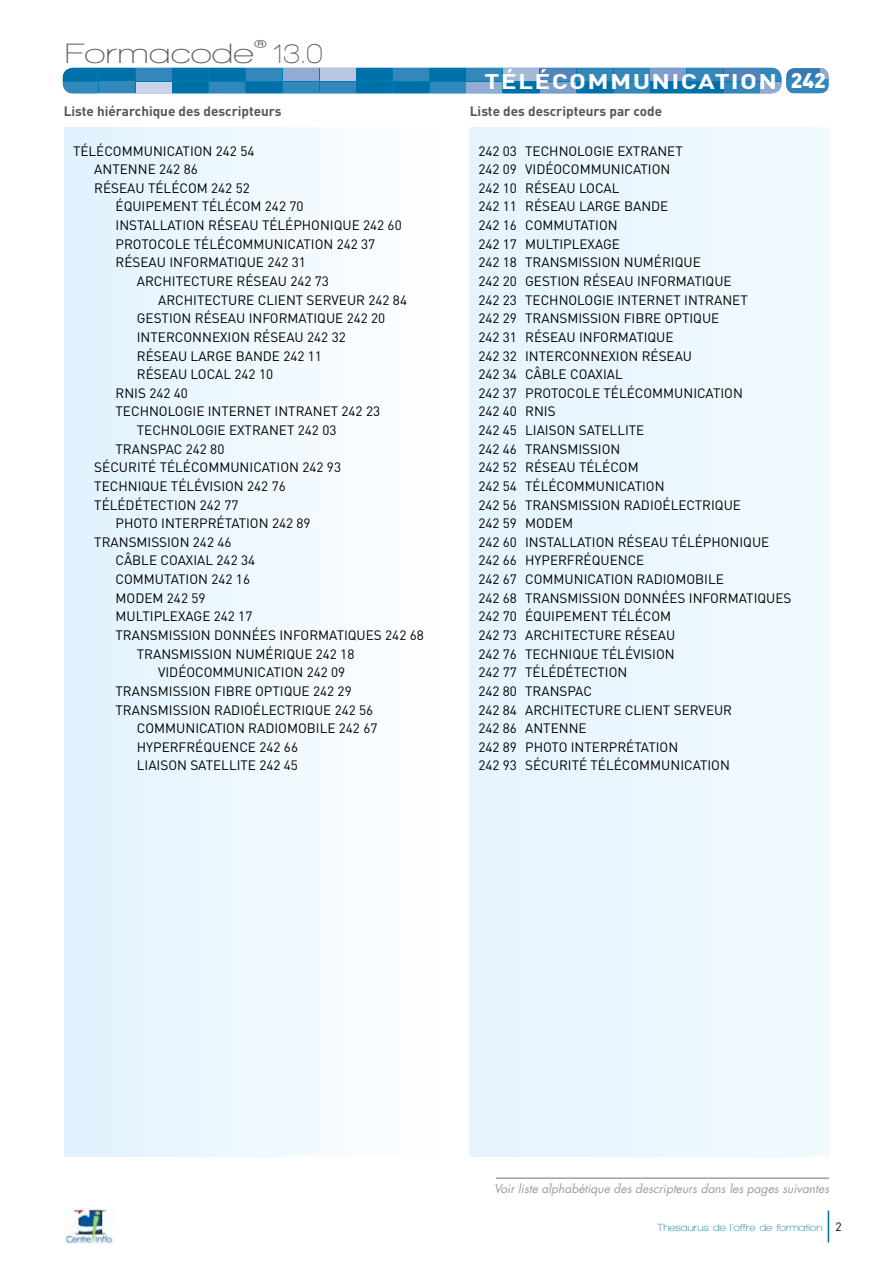
<style>
.page{position:relative;width:893px;height:1263px;background:#fff}
.page>*{position:absolute;margin:0;border:0;box-sizing:border-box;transform-origin:0 0}
.t1{font:600 28.5px "Walkway Expand";color:#575756}
.t2{font:700 21px "DIN";letter-spacing:.05em;color:#fff;scale:1.25 1}
.t3{font:13.5px/18.6px "DIN";color:#000}
.t4{font:700 13.5px "DIN";color:#575756}
.t5{font:12px "Futura";color:#9d9d9c}
.t6{font:600 10.5px "Walkway";color:#0070a9;scale:1.1 1}
.s1{font-weight:900}
.s2{font-family:"DIN";font-weight:400;font-size:12px;color:#000}
</style>
<div class="page">
<svg style="left:496px;top:1177px;width:334px;height:46px"></svg>
<hr style="left:496px;top:1178px;width:333px;height:1px;background:#9d9d9c">
<hr style="left:828px;top:1210px;width:1px;height:32px;background:#0070a9">
<img style="left:65px;top:1209px;width:49px;height:35px">
<svg style="left:63px;top:68px;width:718px;height:25px"></svg>
<div style="left:246px;top:82px;width:36px;height:11px;background:#0070a9"></div>
<div style="left:246px;top:68px;width:36px;height:13px;background:#3288ba"></div>
<div style="left:63px;top:82px;width:35px;height:11px;background:#3288ba"></div>
<div style="left:136px;top:82px;width:35px;height:11px;background:#cad4e9"></div>
<div style="left:173px;top:82px;width:35px;height:11px;background:#0070a9"></div>
<div style="left:209px;top:82px;width:36px;height:11px;background:#3288ba"></div>
<div style="left:63px;top:68px;width:35px;height:13px;background:#0070a9"></div>
<div style="left:99px;top:68px;width:36px;height:13px;background:#0070a9"></div>
<div style="left:136px;top:68px;width:35px;height:13px;background:#3288ba"></div>
<div style="left:173px;top:68px;width:35px;height:13px;background:#0070a9"></div>
<div style="left:209px;top:68px;width:36px;height:13px;background:#0070a9"></div>
<div style="left:540px;top:82px;width:35px;height:11px;background:#7d9eca"></div>
<div style="left:540px;top:68px;width:35px;height:13px;background:#4f86ba"></div>
<div style="left:283px;top:82px;width:36px;height:11px;background:#3288ba"></div>
<div style="left:320px;top:82px;width:35px;height:11px;background:#3288ba"></div>
<div style="left:357px;top:82px;width:35px;height:11px;background:#0070a9"></div>
<div style="left:393px;top:82px;width:36px;height:11px;background:#0070a9"></div>
<div style="left:430px;top:82px;width:35px;height:11px;background:#3288ba"></div>
<div style="left:467px;top:82px;width:35px;height:11px;background:#92abd2"></div>
<div style="left:503px;top:82px;width:36px;height:11px;background:#0070a9"></div>
<div style="left:283px;top:68px;width:36px;height:13px;background:#92abd2"></div>
<div style="left:320px;top:68px;width:35px;height:13px;background:#b8c6e1"></div>
<div style="left:357px;top:68px;width:35px;height:13px;background:#0070a9"></div>
<div style="left:393px;top:68px;width:36px;height:13px;background:#3288ba"></div>
<div style="left:430px;top:68px;width:35px;height:13px;background:#0070a9"></div>
<div style="left:467px;top:68px;width:35px;height:13px;background:#3288ba"></div>
<div style="left:503px;top:68px;width:36px;height:13px;background:#a5b9da"></div>
<div style="left:577px;top:82px;width:36px;height:11px;background:#0070a9"></div>
<div style="left:614px;top:82px;width:35px;height:11px;background:#3288ba"></div>
<div style="left:651px;top:82px;width:35px;height:11px;background:#0070a9"></div>
<div style="left:687px;top:82px;width:35px;height:11px;background:#0070a9"></div>
<div style="left:724px;top:82px;width:35px;height:11px;background:#3288ba"></div>
<div style="left:760px;top:82px;width:21px;height:11px;background:#92abd2"></div>
<div style="left:577px;top:68px;width:36px;height:13px;background:#3288ba"></div>
<div style="left:614px;top:68px;width:35px;height:13px;background:#3288ba"></div>
<div style="left:651px;top:68px;width:35px;height:13px;background:#7d9eca"></div>
<div style="left:687px;top:68px;width:35px;height:13px;background:#3288ba"></div>
<div style="left:724px;top:68px;width:35px;height:13px;background:#4f86ba"></div>
<div style="left:760px;top:68px;width:21px;height:13px;background:#3288ba"></div>
<div style="left:100px;top:82px;width:35px;height:11px;background:#3288ba"></div>
<div style="left:786px;top:68px;width:42px;height:25px;background:#347ab3;border-radius:9px"></div>
<div style="left:786px;top:80px;width:33px;height:13px;background:#3288ba"></div>
<div style="left:820px;top:80px;width:8px;height:13px;background:#3288ba"></div>
<div style="left:820px;top:68px;width:8px;height:11px;background:#92abd2"></div>
<div style="left:65px;top:128px;width:389px;height:1029px;background:linear-gradient(to right,#e0f2fd,#fff)"></div>
<div style="left:470px;top:128px;width:359px;height:1029px;background:#ebf7fe"></div>
<h1 class="t1" style="left:65px;top:38px;width:259px">Formacode<sup>®</sup> 13.0</h1>
<h2 class="t2" style="left:485px;top:68px;width:274px">TÉLÉCOMMUNICATION <span class="s1">242</span></h2>
<p class="t4" style="left:64px;top:102px;width:219px">Liste hiérarchique des descripteurs</p>
<p class="t4" style="left:470px;top:102px;width:194px">Liste des descripteurs par code</p>
<p class="t3" style="left:73px;top:141px;width:183px">TÉLÉCOMMUNICATION 242 54</p>
<p class="t3" style="left:94px;top:160px;width:105px">ANTENNE 242 86</p>
<p class="t3" style="left:94px;top:178px;width:157px">RÉSEAU TÉLÉCOM 242 52</p>
<p class="t3" style="left:116px;top:197px;width:189px">ÉQUIPEMENT TÉLÉCOM 242 70</p>
<p class="t3" style="left:116px;top:216px;width:288px">INSTALLATION RÉSEAU TÉLÉPHONIQUE 242 60</p>
<p class="t3" style="left:116px;top:234px;width:261px">PROTOCOLE TÉLÉCOMMUNICATION 242 37</p>
<p class="t3" style="left:116px;top:253px;width:192px">RÉSEAU INFORMATIQUE 242 31</p>
<p class="t3" style="left:137px;top:272px;width:194px">ARCHITECTURE RÉSEAU 242 73</p>
<p class="t3" style="left:158px;top:290px;width:250px">ARCHITECTURE CLIENT SERVEUR 242 84</p>
<p class="t3" style="left:137px;top:309px;width:250px">GESTION RÉSEAU INFORMATIQUE 242 20</p>
<p class="t3" style="left:137px;top:327px;width:210px">INTERCONNEXION RÉSEAU 242 32</p>
<p class="t3" style="left:137px;top:346px;width:187px">RÉSEAU LARGE BANDE 242 11</p>
<p class="t3" style="left:137px;top:365px;width:138px">RÉSEAU LOCAL 242 10</p>
<p class="t3" style="left:116px;top:383px;width:74px">RNIS 242 40</p>
<p class="t3" style="left:116px;top:402px;width:266px">TECHNOLOGIE INTERNET INTRANET 242 23</p>
<p class="t3" style="left:137px;top:421px;width:201px">TECHNOLOGIE EXTRANET 242 03</p>
<p class="t3" style="left:116px;top:439px;width:110px">TRANSPAC 242 80</p>
<p class="t3" style="left:94px;top:458px;width:248px">SÉCURITÉ TÉLÉCOMMUNICATION 242 93</p>
<p class="t3" style="left:94px;top:476px;width:193px">TECHNIQUE TÉLÉVISION 242 76</p>
<p class="t3" style="left:94px;top:495px;width:146px">TÉLÉDÉTECTION 242 77</p>
<p class="t3" style="left:116px;top:514px;width:197px">PHOTO INTERPRÉTATION 242 89</p>
<p class="t3" style="left:94px;top:532px;width:139px">TRANSMISSION 242 46</p>
<p class="t3" style="left:116px;top:551px;width:141px">CÂBLE COAXIAL 242 34</p>
<p class="t3" style="left:116px;top:570px;width:136px">COMMUTATION 242 16</p>
<p class="t3" style="left:116px;top:588px;width:91px">MODEM 242 59</p>
<p class="t3" style="left:116px;top:607px;width:138px">MULTIPLEXAGE 242 17</p>
<p class="t3" style="left:116px;top:626px;width:310px">TRANSMISSION DONNÉES INFORMATIQUES 242 68</p>
<p class="t3" style="left:137px;top:644px;width:219px">TRANSMISSION NUMÉRIQUE 242 18</p>
<p class="t3" style="left:158px;top:663px;width:189px">VIDÉOCOMMUNICATION 242 09</p>
<p class="t3" style="left:116px;top:681px;width:238px">TRANSMISSION FIBRE OPTIQUE 242 29</p>
<p class="t3" style="left:116px;top:700px;width:259px">TRANSMISSION RADIOÉLECTRIQUE 242 56</p>
<p class="t3" style="left:137px;top:719px;width:242px">COMMUNICATION RADIOMOBILE 242 67</p>
<p class="t3" style="left:137px;top:737px;width:163px">HYPERFRÉQUENCE 242 66</p>
<p class="t3" style="left:137px;top:756px;width:163px">LIAISON SATELLITE 242 45</p>
<p class="t3" style="left:478px;top:141px;width:315px">242 03 TECHNOLOGIE EXTRANET<br>242 09 VIDÉOCOMMUNICATION<br>242 10 RÉSEAU LOCAL<br>242 11 RÉSEAU LARGE BANDE<br>242 16 COMMUTATION<br>242 17 MULTIPLEXAGE<br>242 18 TRANSMISSION NUMÉRIQUE<br>242 20 GESTION RÉSEAU INFORMATIQUE<br>242 23 TECHNOLOGIE INTERNET INTRANET<br>242 29 TRANSMISSION FIBRE OPTIQUE<br>242 31 RÉSEAU INFORMATIQUE<br>242 32 INTERCONNEXION RÉSEAU<br>242 34 CÂBLE COAXIAL<br>242 37 PROTOCOLE TÉLÉCOMMUNICATION<br>242 40 RNIS<br>242 45 LIAISON SATELLITE<br>242 46 TRANSMISSION<br>242 52 RÉSEAU TÉLÉCOM<br>242 54 TÉLÉCOMMUNICATION<br>242 56 TRANSMISSION RADIOÉLECTRIQUE<br>242 59 MODEM<br>242 60 INSTALLATION RÉSEAU TÉLÉPHONIQUE<br>242 66 HYPERFRÉQUENCE<br>242 67 COMMUNICATION RADIOMOBILE<br>242 68 TRANSMISSION DONNÉES INFORMATIQUES<br>242 70 ÉQUIPEMENT TÉLÉCOM<br>242 73 ARCHITECTURE RÉSEAU<br>242 76 TECHNIQUE TÉLÉVISION<br>242 77 TÉLÉDÉTECTION<br>242 80 TRANSPAC<br>242 84 ARCHITECTURE CLIENT SERVEUR<br>242 86 ANTENNE<br>242 89 PHOTO INTERPRÉTATION<br>242 93 SÉCURITÉ TÉLÉCOMMUNICATION</p>
<p class="t5" style="left:494px;top:1180px;width:337px">Voir liste alphabétique des descripteurs dans les pages suivantes</p>
<p class="t6" style="left:657px;top:1221px;width:169px">Thesaurus de l’offre de formation <span class="s2">2</span></p>
</div>
